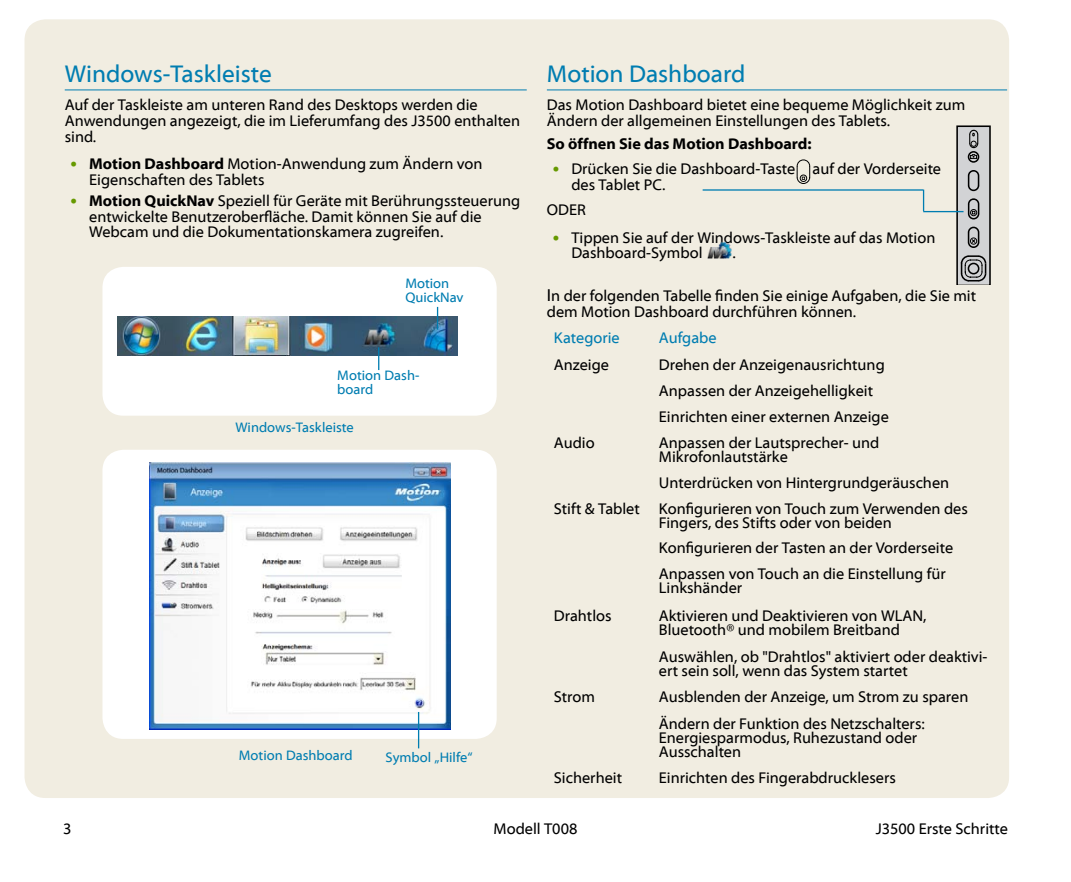
<style>
.page{position:relative;width:1071px;height:882px;background:#fff}
.page>*{position:absolute;margin:0;border:0;box-sizing:border-box;transform-origin:0 0}
.t1{font:24.5px "Myriad Web Pro";color:#007db1}
.t2{font:15.75px/15.8px "Myriad Web Pro";color:#000}
.t3{font:700 15.75px "Myriad Web Pro";color:#000}
.t4{font:15.75px "Myriad Web Pro";color:#007db1}
.t5{font:14px/14px "Myriad Web Pro";color:#007db1}
.s1{font-family:"Calibri";color:#690}
.s2{color:#690}
.s3{font-weight:700}
.s4{font-size:17.5px}
</style>
<div class="page">
<div style="left:25px;top:19px;width:984px;height:779px;background:#f1ede1;border-radius:21px"></div>
<hr style="left:65px;top:89px;width:462px;height:1px;background:#007db1">
<div style="left:102px;top:267px;width:395px;height:149px;background:#fff;border-radius:21px"></div>
<img style="left:117px;top:317px;width:340px;height:39px">
<svg style="left:378px;top:347px;width:1px;height:23px"></svg>
<svg style="left:437px;top:307px;width:1px;height:23px"></svg>
<div style="left:102px;top:450px;width:395px;height:289px;background:#fff;border-radius:21px"></div>
<img style="left:149px;top:462px;width:301px;height:268px">
<hr style="left:418px;top:712px;width:1px;height:36px;background:#007db1">
<hr style="left:547px;top:89px;width:460px;height:1px;background:#007db1">
<img style="left:707px;top:241px;width:25px;height:18px">
<svg style="left:797px;top:160px;width:13px;height:24px"></svg>
<svg style="left:957px;top:125px;width:33px;height:159px"></svg>
<svg style="left:923px;top:190px;width:1px;height:21px"></svg>
<hr style="left:923px;top:211px;width:41px;height:1px;background:#007db1">
<hr style="left:703px;top:189px;width:220px;height:2px;background:#007db1">
<h1 class="t1" style="left:65px;top:60px;width:209px">Windows-Taskleiste</h1>
<p class="t2" style="left:65px;top:98px;width:457px">Auf der Taskleiste am unteren Rand des Desktops werden die<br>Anwendungen angezeigt, die im Lieferumfang des J3500 enthalten sind.</p>
<p class="t2" style="left:89px;top:156px;width:395px;text-indent:-19px"><span class="s1">•</span><span class="s2">•</span> <span class="s3">Motion Dashboard</span> Motion-Anwendung zum Ändern von<br>Eigenschaften des Tablets</p>
<p class="t2" style="left:89px;top:193px;width:432px;text-indent:-19px"><span class="s1">•</span><span class="s2">•</span> <span class="s3">Motion QuickNav</span> Speziell für Geräte mit Berührungssteuerung entwickelte Benutzeroberfläche. Damit können Sie auf die<br>Webcam und die Dokumentationskamera zugreifen.</p>
<p class="t5" style="left:405px;top:276px;width:60px">Motion<br>QuickNav</p>
<p class="t5" style="left:337px;top:368px;width:84px">Motion Dash&shy;board</p>
<p class="t5" style="left:235px;top:420px;width:120px">Windows-Taskleiste</p>
<p class="t5" style="left:239px;top:748px;width:115px">Motion Dashboard</p>
<p class="t5" style="left:386px;top:750px;width:88px">Symbol „Hilfe“</p>
<h1 class="t1" style="left:547px;top:60px;width:200px">Motion Dashboard</h1>
<p class="t2" style="left:547px;top:98px;width:420px">Das Motion Dashboard bietet eine bequeme Möglichkeit zum<br>Ändern der allgemeinen Einstellungen des Tablets.</p>
<p class="t3" style="left:547px;top:135px;width:266px">So öffnen Sie das Motion Dashboard:</p>
<p class="t2" style="left:571px;top:162px;width:371px;text-indent:-19px"><span class="s1">•</span><span class="s2">•</span> Drücken Sie die Dashboard-Taste auf der Vorderseite des Tablet PC.</p>
<p class="t2" style="left:547px;top:203px;width:41px">ODER</p>
<p class="t2" style="left:571px;top:230px;width:366px;text-indent:-19px"><span class="s1">•</span><span class="s2">•</span> Tippen Sie auf der Windows-Taskleiste auf das Motion<br>Dashboard-Symbol</p>
<p class="t2" style="left:732px;top:246px;width:5px">.</p>
<p class="t2" style="left:547px;top:288px;width:431px"><span class="s4">I</span>n der folgenden Tabelle finden Sie einige Aufgaben, die Sie mit dem Motion Dashboard durchführen können.</p>
<p class="t4" style="left:554px;top:329px;width:67px">Kategorie</p>
<p class="t4" style="left:659px;top:329px;width:59px">Aufgabe</p>
<p class="t2" style="left:554px;top:357px;width:57px">Anzeige</p>
<p class="t2" style="left:659px;top:352px;width:232px;line-height:25.9px">Drehen der Anzeigenausrichtung<br>Anpassen der Anzeigehelligkeit<br>Einrichten einer externen Anzeige</p>
<p class="t2" style="left:554px;top:435px;width:42px">Audio</p>
<p class="t2" style="left:659px;top:436px;width:222px;line-height:14px">Anpassen der Lautsprecher- und<br>Mikrofonlautstärke</p>
<p class="t2" style="left:554px;top:470px;width:415px;line-height:25.9px;text-indent:105px">Unterdrücken von Hintergrundgeräuschen<br>Stift &amp; Tablet Konfigurieren von Touch zum Verwenden des</p>
<p class="t2" style="left:659px;top:510px;width:296px;line-height:25.9px">Fingers, des Stifts oder von beiden<br>Konfigurieren der Tasten an der Vorderseite<br>Anpassen von Touch an die Einstellung für</p>
<p class="t2" style="left:659px;top:581px;width:85px">Linkshänder</p>
<p class="t2" style="left:554px;top:608px;width:59px">Drahtlos</p>
<p class="t2" style="left:659px;top:609px;width:269px;line-height:14px">Aktivieren und Deaktivieren von WLAN,<br>Bluetooth® und mobilem Breitband</p>
<p class="t2" style="left:659px;top:650px;width:330px;line-height:14px">Auswählen, ob "Drahtlos" aktiviert oder deaktivi&shy;ert sein soll, wenn das System startet</p>
<p class="t2" style="left:554px;top:689px;width:43px">Strom</p>
<p class="t2" style="left:659px;top:683px;width:311px;line-height:27.1px">Ausblenden der Anzeige, um Strom zu sparen<br>Ändern der Funktion des Netzschalters:</p>
<p class="t2" style="left:659px;top:731px;width:260px;line-height:14px">Energiesparmodus, Ruhezustand oder<br>Ausschalten</p>
<p class="t2" style="left:554px;top:770px;width:70px">Sicherheit</p>
<p class="t2" style="left:659px;top:770px;width:239px">Einrichten des Fingerabdrucklesers</p>
<p class="t2" style="left:63px;top:822px;width:10px">3</p>
<p class="t2" style="left:494px;top:822px;width:85px">Modell T008</p>
<p class="t2" style="left:876px;top:822px;width:134px">J3500 Erste Schritte</p>
</div>
